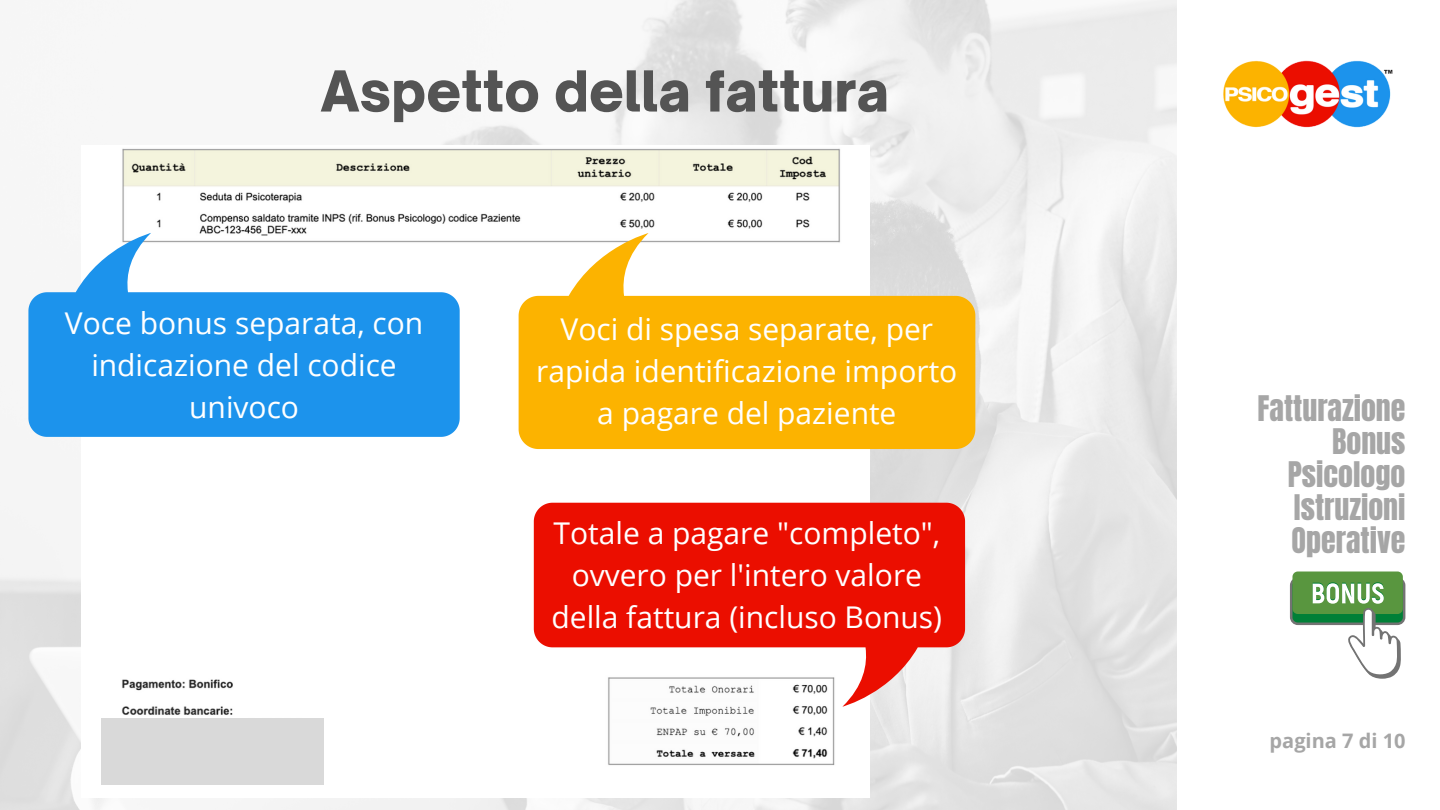
<style>
.page{position:relative;width:1440px;height:810px;background:#fff}
.page>*{position:absolute;margin:0;border:0;box-sizing:border-box;transform-origin:0 0}
.t1{font:900 54px "Open Sauce One";color:#545454}
.t2{font:30px/42px "Open Sans";color:#fff;text-align:center}
.t3{font:30px/33px "Anton";color:#a6a6a6;text-align:right}
.t4{font:700 20px "Open Sans";color:#a6a6a6}
</style>
<div class="page">
<img style="left:0;top:0;width:1177px;height:810px">
<img style="left:1223px;top:60px;width:170px;height:68px">
<div style="left:1290px;top:577px;width:115px;height:48px;background:#737373;border-radius:8px"></div>
<div style="left:1292px;top:580px;width:111px;height:43px;background:#008037;border-radius:5px"></div>
<div style="left:1292px;top:572px;width:111px;height:42px;background:#59963f;border-radius:5px"></div>
<svg style="left:1313px;top:582px;width:88px;height:97px"></svg>
<img style="left:81px;top:145px;width:789px;height:652px">
<svg style="left:28px;top:233px;width:432px;height:204px;fill:#1c93ec"></svg>
<div style="left:101px;top:718px;width:223px;height:67px;background:#d9d9d9"></div>
<svg style="left:519px;top:233px;width:456px;height:216px;fill:#fcb300"></svg>
<svg style="left:534px;top:503px;width:431px;height:204px;fill:#eb0e00"></svg>
<h1 class="t1" style="left:321px;top:58px;width:570px">Aspetto della fattura</h1>
<p class="t2" style="left:65px;top:302px;width:360px">Voce bonus separata, con indicazione del codice univoco</p>
<p class="t2" style="left:536px;top:308px;width:423px">Voci di spesa separate, per rapida identificazione importo a pagare del paziente</p>
<p class="t2" style="left:552px;top:512px;width:392px">Totale a pagare "completo", ovvero per l'intero valore della fattura (incluso Bonus)</p>
<p class="t3" style="left:1258px;top:392px;width:149px">Fatturazione<br>Bonus<br>Psicologo<br>Istruzioni<br>Operative</p>
<p class="t4" style="left:1270px;top:727px;width:137px">pagina 7 di 10</p>
</div>
